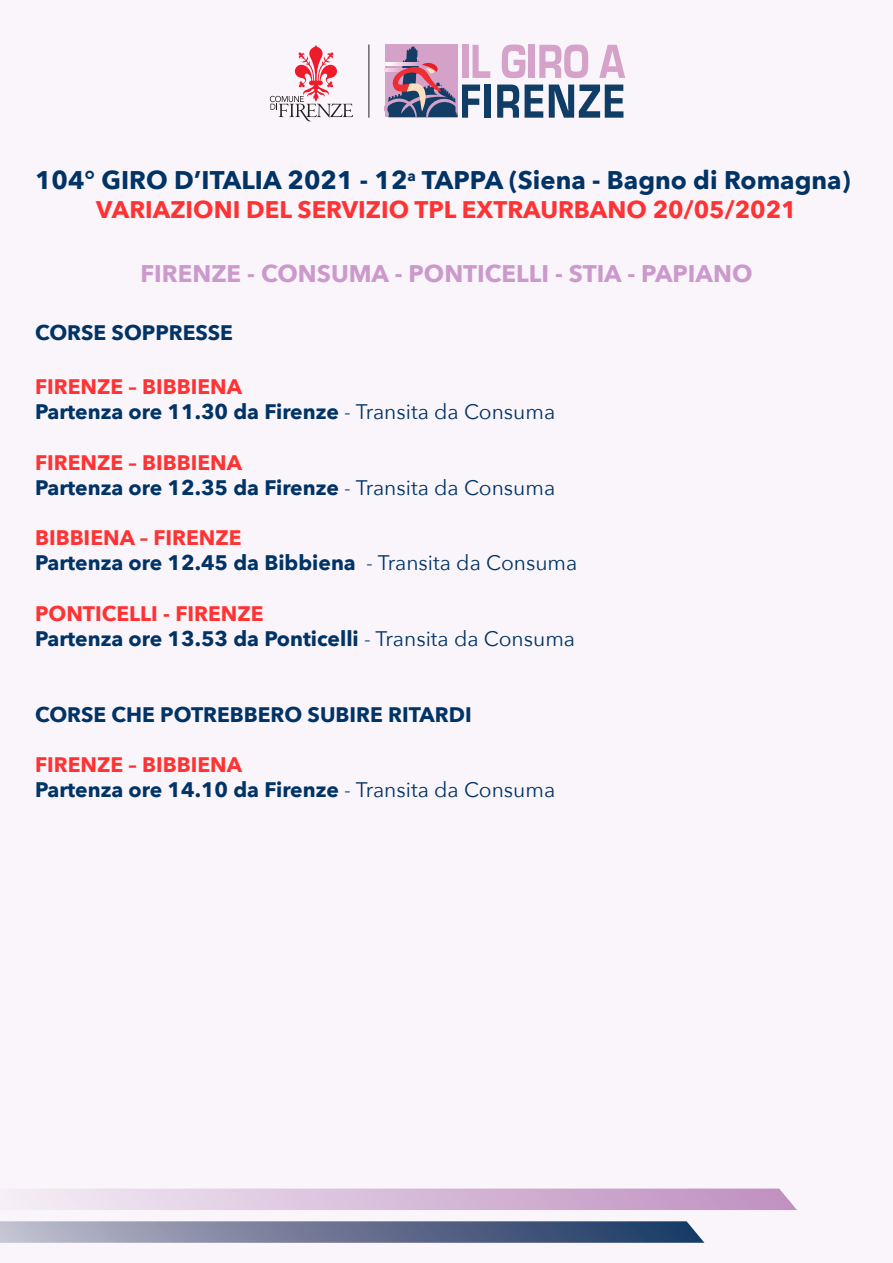
<style>
.page{position:relative;width:893px;height:1263px;background:#faf5fa}
.page>*{position:absolute;margin:0;border:0;box-sizing:border-box;transform-origin:0 0}
.t1{font:700 25.5px "Avenir Next";color:#036}
.t2{font:700 24px "Avenir Next";color:#f33}
.t3{font:700 24px "Avenir Next";color:#c9c}
.t4{font:700 21px "Avenir Next";color:#036}
.t5{font:700 21px "Avenir Next";color:#f33}
.s1{font-weight:400}
</style>
<div class="page">
<svg style="left:26px;top:1188px;width:771px;height:22px;background:#d9beda"></svg>
<svg style="left:0;top:1221px;width:704px;height:22px;background:#707b98"></svg>
<svg style="left:502px;top:45px;width:23px;height:33px"></svg>
<div style="left:529px;top:45px;width:6px;height:33px;background:#d5a2c9"></div>
<svg style="left:539px;top:45px;width:49px;height:33px"></svg>
<svg style="left:599px;top:45px;width:26px;height:33px"></svg>
<svg style="left:385px;top:45px;width:105px;height:73px"></svg>
<div style="left:485px;top:85px;width:6px;height:33px;background:#103d65"></div>
<svg style="left:497px;top:85px;width:22px;height:33px"></svg>
<svg style="left:525px;top:85px;width:18px;height:33px"></svg>
<svg style="left:549px;top:85px;width:74px;height:33px"></svg>
<svg style="left:270px;top:45px;width:83px;height:76px"></svg>
<hr style="left:369px;top:45px;width:1px;height:73px;background:#231f20">
<p class="t1" style="left:35px;top:158px;width:817px">104° GIRO D’ITALIA 2021 - 12<sup>a</sup> TAPPA (Siena - Bagno di Romagna)</p>
<p class="t2" style="left:96px;top:189px;width:702px">VARIAZIONI DEL SERVIZIO TPL EXTRAURBANO 20/05/2021</p>
<p class="t3" style="left:140px;top:253px;width:613px">FIRENZE - CONSUMA - PONTICELLI - STIA - PAPIANO</p>
<p class="t4" style="left:35px;top:314px;width:199px">CORSE SOPPRESSE</p>
<p class="t5" style="left:35px;top:368px;width:208px">FIRENZE – BIBBIENA</p>
<p class="t4" style="left:35px;top:394px;width:522px">Partenza ore 11.30 da Firenze <span class="s1">- Transita da Consuma</span></p>
<p class="t5" style="left:35px;top:444px;width:208px">FIRENZE – BIBBIENA</p>
<p class="t4" style="left:35px;top:469px;width:522px">Partenza ore 12.35 da Firenze <span class="s1">- Transita da Consuma</span></p>
<p class="t5" style="left:35px;top:520px;width:208px">BIBBIENA – FIRENZE</p>
<p class="t4" style="left:35px;top:545px;width:544px">Partenza ore 12.45 da Bibbiena <span class="s1">- Transita da Consuma</span></p>
<p class="t5" style="left:35px;top:595px;width:230px">PONTICELLI - FIRENZE</p>
<p class="t4" style="left:35px;top:620px;width:541px">Partenza ore 13.53 da Ponticelli <span class="s1">- Transita da Consuma</span></p>
<p class="t4" style="left:35px;top:696px;width:438px">CORSE CHE POTREBBERO SUBIRE RITARDI</p>
<p class="t5" style="left:35px;top:746px;width:208px">FIRENZE – BIBBIENA</p>
<p class="t4" style="left:35px;top:772px;width:522px">Partenza ore 14.10 da Firenze <span class="s1">- Transita da Consuma</span></p>
</div>
